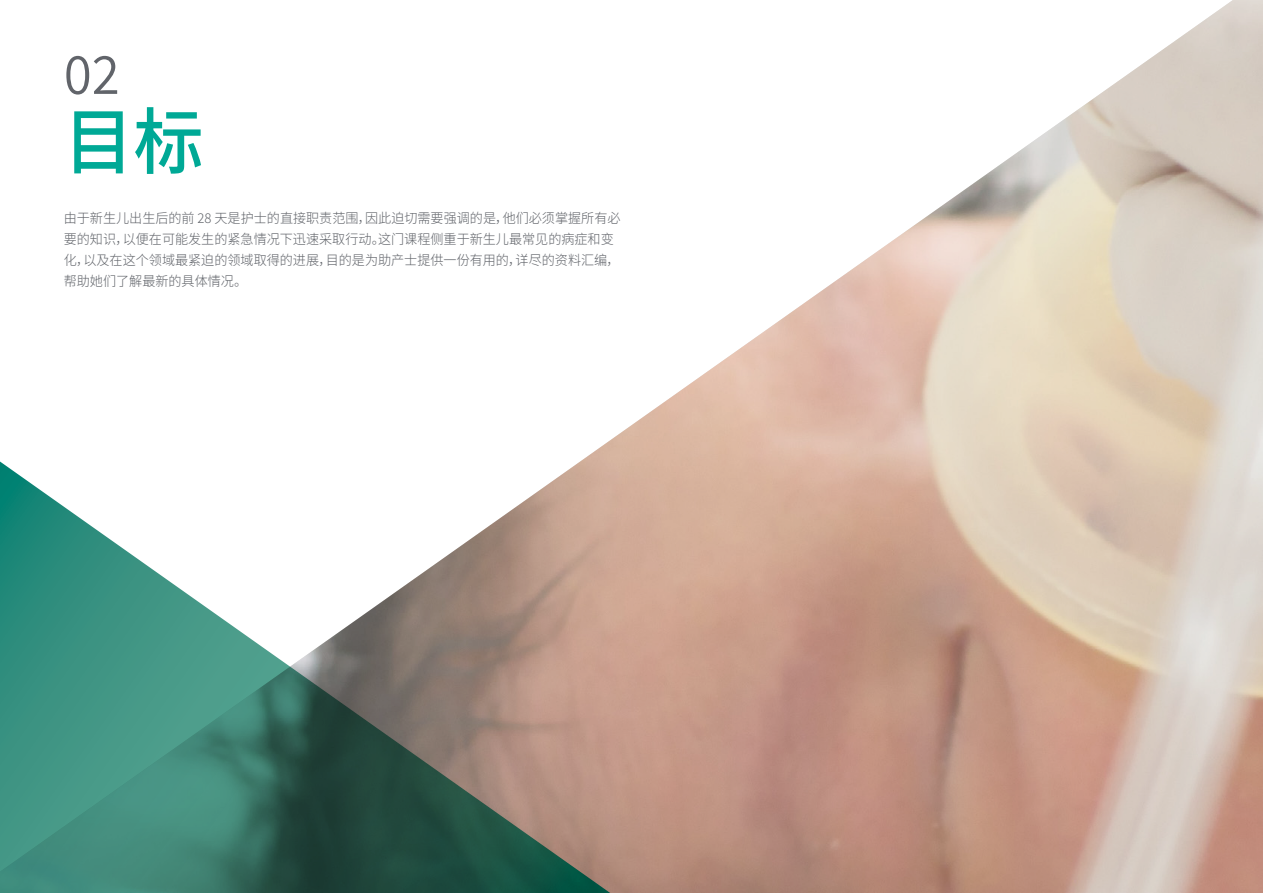
<style>
.page{position:relative;width:1263px;height:893px;background:#fff}
.page>*{position:absolute;margin:0;border:0;box-sizing:border-box;transform-origin:0 0}
.t1{font:500 72px "Source Han Sans CN";color:#00a996}
.t2{font:52.5px "Source Han Sans CN";color:#61646a}
.t3{font:300 13.5px/21px "Source Han Sans CN";color:#61646a}
</style>
<div class="page">
<img style="left:602px;top:0;width:661px;height:893px">
<svg style="left:0;top:446px;width:640px;height:447px"></svg>
<h2 class="t2" style="left:64px;top:45px;width:57px">02</h2>
<h1 class="t1" style="left:64px;top:101px;width:141px">目标</h1>
<p class="t3" style="left:64px;top:208px;width:558px">由于新生儿出生后的前 28 天是护士的直接职责范围，因此迫切需要强调的是，他们必须掌握所有必要的知识，以便在可能发生的紧急情况下迅速采取行动。这门课程侧重于新生儿最常见的病症和变化，以及在这个领域最紧迫的领域取得的进展，目的是为助产士提供一份有用的，详尽的资料汇编，帮助她们了解最新的具体情况。</p>
</div>
